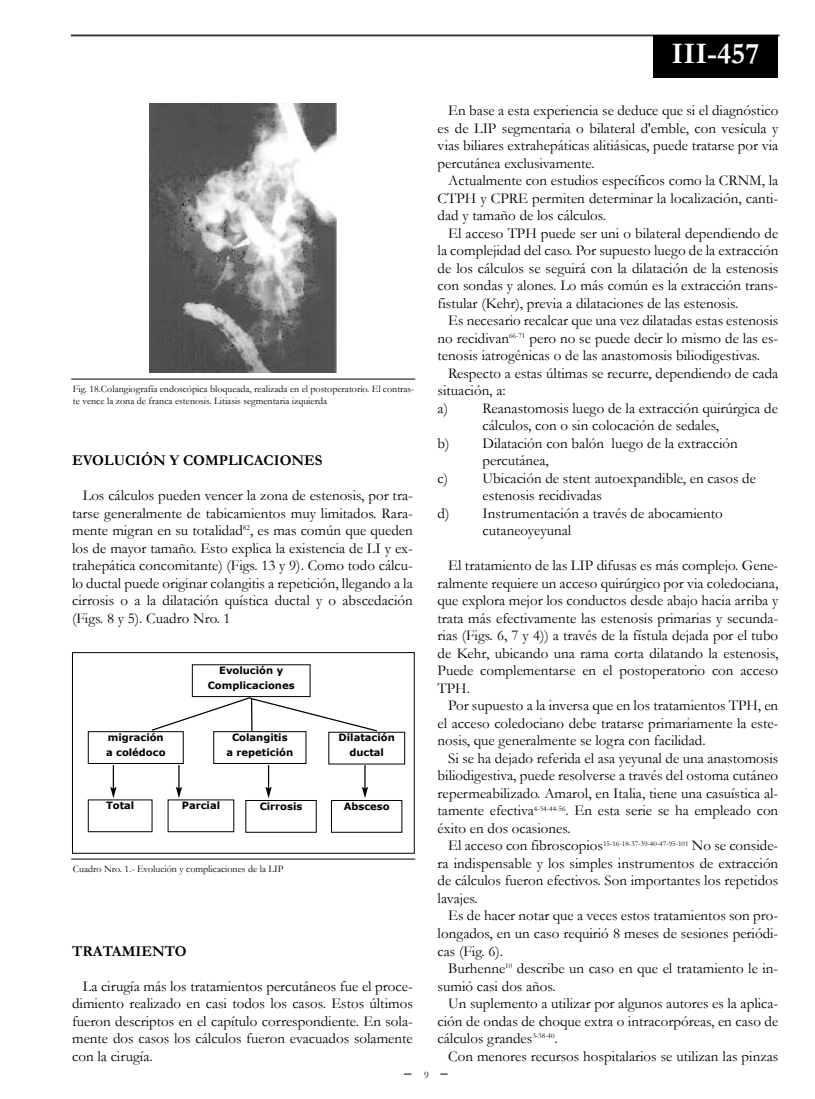
<style>
.page{position:relative;width:815px;height:1099px;background:#fff}
.page>*{position:absolute;margin:0;border:0;box-sizing:border-box;transform-origin:0 0}
.t1{font:700 30px "Garamond";color:#fff}
.t2{font:15px/17.5px "Garamond";color:#000;text-align:justify}
.t3{font:700 15px "Garamond";color:#000}
.t4{font:10px/12.5px "Garamond";color:#000}
.t5{font:700 10px/15px "Verdana";color:#000;text-align:center}
</style>
<div class="page">
<hr style="left:71px;top:34px;width:709px;height:2px;background:#333">
<div style="left:653px;top:35px;width:124px;height:43px;background:#000"></div>
<hr style="left:71px;top:379px;width:344px;height:1px;background:#000">
<hr style="left:71px;top:858px;width:344px;height:1px;background:#000">
<img style="left:150px;top:103px;width:187px;height:269px">
<div style="left:72px;top:652px;width:343px;height:201px;border:1px solid #000"></div>
<div style="left:88px;top:731px;width:96px;height:32px;border:1px solid #000"></div>
<div style="left:246px;top:800px;width:71px;height:32px;border:1px solid #000"></div>
<div style="left:331px;top:800px;width:71px;height:32px;border:1px solid #000"></div>
<div style="left:88px;top:799px;width:64px;height:33px;border:1px solid #000"></div>
<div style="left:168px;top:799px;width:66px;height:33px;border:1px solid #000"></div>
<svg style="left:110px;top:765px;width:7px;height:33px"></svg>
<hr style="left:178px;top:765px;width:2px;height:24px;background:#000">
<svg style="left:176px;top:786px;width:6px;height:12px"></svg>
<svg style="left:265px;top:765px;width:7px;height:33px"></svg>
<hr style="left:364px;top:765px;width:2px;height:24px;background:#000">
<svg style="left:362px;top:786px;width:6px;height:12px"></svg>
<svg style="left:150px;top:696px;width:228px;height:36px"></svg>
<h1 class="t1" style="left:672px;top:37px;width:89px">III-457</h1>
<p class="t4" style="left:73px;top:382px;width:343px">Fig. 18.Colangiografía endoscópica bloqueada, realizada en el postoperatorio. El contras&shy;te vence la zona de franca estenosis. Litiasis segmentaria izquierda</p>
<p class="t3" style="left:72px;top:452px;width:252px">EVOLUCIÓN Y COMPLICACIONES</p>
<p class="t2" style="left:72px;top:487px;width:342px;text-indent:11px">Los cálculos pueden vencer la zona de estenosis, por tra&shy;tarse generalmente de tabicamientos muy limitados. Rara&shy;mente migran en su totalidad<sup>82</sup>, es mas común que queden los de mayor tamaño. Esto explica la existencia de LI y ex&shy;trahepática concomitante) (Figs. 13 y 9). Como todo cálcu&shy;lo ductal puede originar colangitis a repetición, llegando a la cirrosis o a la dilatación quística ductal y o abscedación (Figs. 8 y 5). Cuadro Nro. 1</p>
<p class="t5" style="left:208px;top:662px;width:88px">Evolución y<br>Complicaciones</p>
<p class="t5" style="left:106px;top:729px;width:61px;text-align:left">migración a colédoco</p>
<p class="t5" style="left:227px;top:729px;width:68px">Colangitis<br>a repetición</p>
<p class="t5" style="left:339px;top:730px;width:58px">Dilatación ductal</p>
<p class="t5" style="left:106px;top:797px;width:30px">Total</p>
<p class="t5" style="left:182px;top:797px;width:40px">Parcial</p>
<p class="t5" style="left:260px;top:798px;width:44px">Cirrosis</p>
<p class="t5" style="left:344px;top:798px;width:48px">Absceso</p>
<p class="t4" style="left:73px;top:862px;width:212px">Cuadro Nro. 1.- Evolución y complicaciones de la LIP</p>
<p class="t3" style="left:72px;top:942px;width:116px">TRATAMIENTO</p>
<p class="t2" style="left:72px;top:977px;width:342px;text-indent:11px">La cirugía más los tratamientos percutáneos fue el proce&shy;dimiento realizado en casi todos los casos. Estos últimos fueron descriptos en el capítulo correspondiente. En sola&shy;mente dos casos los cálculos fueron evacuados solamente con la cirugía.</p>
<p class="t4" style="left:424px;top:1068px;width:6px">9</p>
<p class="t2" style="left:438px;top:102px;width:342px;text-indent:11px">En base a esta experiencia se deduce que si el diagnóstico es de LIP segmentaria o bilateral d'emble, con vesícula y vias biliares extrahepáticas alitiásicas, puede tratarse por via percutánea exclusivamente.</p>
<p class="t2" style="left:438px;top:172px;width:342px;text-indent:11px">Actualmente con estudios específicos como la CRNM, la CTPH y CPRE permiten determinar la localización, canti&shy;dad y tamaño de los cálculos.</p>
<p class="t2" style="left:438px;top:224px;width:342px;text-indent:11px">El acceso TPH puede ser uni o bilateral dependiendo de la complejidad del caso. Por supuesto luego de la extracción de los cálculos se seguirá con la dilatación de la estenosis con sondas y alones. Lo más común es la extracción trans&shy;fistular (Kehr), previa a dilataciones de las estenosis.</p>
<p class="t2" style="left:438px;top:312px;width:342px;text-indent:11px">Es necesario recalcar que una vez dilatadas estas estenosis no recidivan<sup>66-71</sup> pero no se puede decir lo mismo de las es&shy;tenosis iatrogénicas o de las anastomosis biliodigestivas.</p>
<p class="t2" style="left:448px;top:364px;width:332px">Respecto a estas últimas se recurre, dependiendo de cada</p>
<p class="t2" style="left:438px;top:382px;width:70px">situación, a:</p>
<p class="t2" style="left:438px;top:399px;width:342px">a) Reanastomosis luego de la extracción quirúrgica de</p>
<p class="t2" style="left:483px;top:417px;width:238px">cálculos, con o sin colocación de sedales,</p>
<p class="t2" style="left:438px;top:434px;width:302px">b) Dilatación con balón luego de la extracción</p>
<p class="t2" style="left:483px;top:452px;width:68px">percutánea,</p>
<p class="t2" style="left:438px;top:469px;width:320px">c) Ubicación de stent autoexpandible, en casos de</p>
<p class="t2" style="left:483px;top:487px;width:121px">estenosis recidivadas</p>
<p class="t2" style="left:438px;top:504px;width:287px">d) Instrumentación a través de abocamiento</p>
<p class="t2" style="left:483px;top:522px;width:90px">cutaneoyeyunal</p>
<p class="t2" style="left:438px;top:557px;width:342px;text-indent:11px">El tratamiento de las LIP difusas es más complejo. Gene&shy;ralmente requiere un acceso quirúrgico por via coledociana, que explora mejor los conductos desde abajo hacia arriba y trata más efectivamente las estenosis primarias y secunda&shy;rias (Figs. 6, 7 y 4)) a través de la fístula dejada por el tubo de Kehr, ubicando una rama corta dilatando la estenosis, Puede complementarse en el postoperatorio con acceso TPH.</p>
<p class="t2" style="left:438px;top:697px;width:342px;text-indent:11px">Por supuesto a la inversa que en los tratamientos TPH, en el acceso coledociano debe tratarse primariamente la este&shy;nosis, que generalmente se logra con facilidad.</p>
<p class="t2" style="left:438px;top:749px;width:342px;text-indent:11px">Si se ha dejado referida el asa yeyunal de una anastomosis biliodigestiva, puede resolverse a través del ostoma cutáneo repermeabilizado. Amarol, en Italia, tiene una casuística al&shy;tamente efectiva<sup>4-34-44-56</sup>. En esta serie se ha empleado con éxito en dos ocasiones.</p>
<p class="t2" style="left:438px;top:837px;width:342px;text-indent:11px">El acceso con fibroscopios<sup>15-16-18-37-39-40-47-95-101</sup> No se conside&shy;ra indispensable y los simples instrumentos de extracción de cálculos fueron efectivos. Son importantes los repetidos lavajes.</p>
<p class="t2" style="left:438px;top:907px;width:342px;text-indent:11px">Es de hacer notar que a veces estos tratamientos son pro&shy;longados, en un caso requirió 8 meses de sesiones periódi&shy;cas (Fig. 6).</p>
<p class="t2" style="left:438px;top:959px;width:342px;text-indent:11px">Burhenne<sup>10</sup> describe un caso en que el tratamiento le in&shy;sumió casi dos años.</p>
<p class="t2" style="left:438px;top:994px;width:342px;text-indent:11px">Un suplemento a utilizar por algunos autores es la aplica&shy;ción de ondas de choque extra o intracorpóreas, en caso de cálculos grandes<sup>3-38-40</sup>.</p>
<p class="t2" style="left:448px;top:1047px;width:332px">Con menores recursos hospitalarios se utilizan las pinzas</p>
</div>
